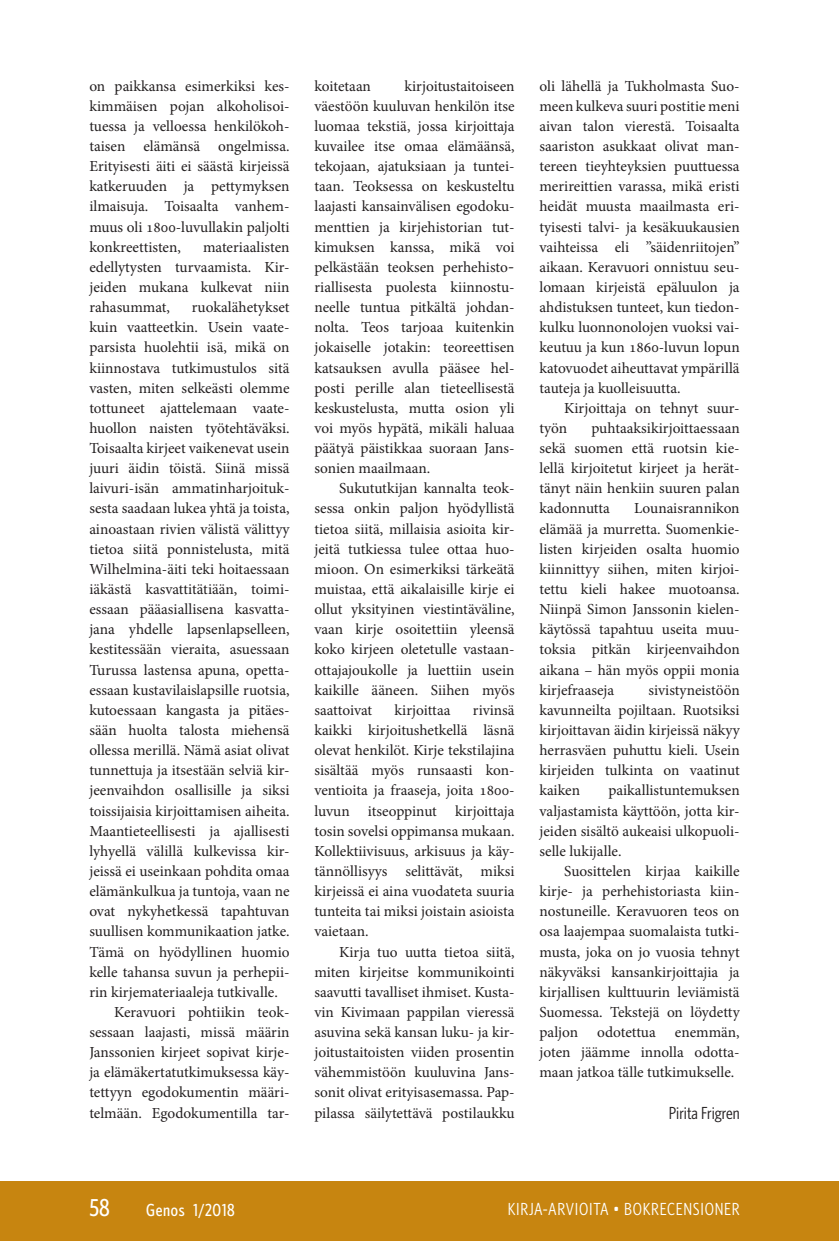
<style>
.page{position:relative;width:839px;height:1241px;background:#fff}
.page>*{position:absolute;margin:0;border:0;box-sizing:border-box;transform-origin:0 0}
.t1{font:500 24.5px "Whitney Condensed";color:#fff}
.t2{font:17.5px "Whitney Condensed";letter-spacing:.04em;color:#fff}
.Osastokirjoittaja{font:17.5px "Whitney Condensed";color:#231f20}
.t3{font:500 17.5px "Whitney Condensed";letter-spacing:.04em;color:#fff}
.Osastoleipis{font:15.4px/20.1px "Minion Pro";color:#231f20;text-align:justify}
.s1{font-style:inherit}
</style>
<div class="page">
<hr style="left:838px;top:1181px;width:1px;height:59px;background:#c78510">
<div style="left:0;top:1181px;width:838px;height:59px;background:#c78510"></div>
<p class="Osastoleipis" style="left:89px;top:76px;width:202px">on paikkansa esimerkiksi kes&shy;kimmäisen pojan alkoholisoi&shy;tuessa ja velloessa henkilökoh&shy;taisen elämänsä ongelmissa.<br>Erityisesti äiti ei säästä kirjeissä katkeruuden ja pettymyksen ilmaisuja. Toisaalta vanhem&shy;muus oli 1800-luvullakin paljolti konkreettisten,</p>
<p class="Osastoleipis" style="left:89px;top:237px;width:202px;text-indent:114px">materiaalisten edellytysten turvaamista. Kir&shy;jeiden mukana kulkevat niin rahasummat,</p>
<p class="Osastoleipis" style="left:89px;top:297px;width:202px;text-indent:102px">ruokalähetykset kuin vaatteetkin. Usein vaate&shy;parsista huolehtii isä, mikä on kiinnostava tutkimustulos sitä vasten, miten selkeästi olemme tottuneet ajattelemaan vaate&shy;huollon naisten työtehtäväksi.<br>Toisaalta kirjeet vaikenevat usein juuri äidin töistä. Siinä missä laivuri-isän ammatinharjoituk&shy;sesta saadaan lukea yhtä ja toista, ainoastaan rivien välistä välittyy tietoa siitä ponnistelusta, mitä Wilhelmina-äiti teki hoitaessaan iäkästä kasvattitätiään, toimi&shy;essaan pääasiallisena kasvatta&shy;jana yhdelle lapsenlapselleen, kestitessään vieraita, asuessaan Turussa lastensa apuna, opetta&shy;essaan kustavilaislapsille ruotsia, kutoessaan kangasta ja pitäes&shy;sään huolta talosta miehensä ollessa merillä. Nämä asiat olivat tunnettuja ja itsestään selviä kir&shy;jeenvaihdon osallisille ja siksi toissijaisia kirjoittamisen aiheita.<br>Maantieteellisesti ja ajallisesti lyhyellä välillä kulkevissa kir&shy;jeissä ei useinkaan pohdita omaa elämänkulkua ja tuntoja, vaan ne ovat nykyhetkessä tapahtuvan suullisen kommunikaation jatke.<br>Tämä on hyödyllinen huomio kelle tahansa suvun ja perhepii&shy;rin kirjemateriaaleja tutkivalle.</p>
<p class="Osastoleipis" style="left:89px;top:1001px;width:202px;text-indent:25px">Keravuori pohtiikin teok&shy;sessaan laajasti, missä määrin Janssonien kirjeet sopivat kirje&shy;ja elämäkertatutkimuksessa käy&shy;tettyyn egodokumentin määri&shy;telmään. Egodokumentilla tar-</p>
<p class="Osastoleipis" style="left:314px;top:76px;width:202px;text-align:left;text-indent:90px">kirjoitustaitoiseen väestöön kuuluvan henkilön itse luomaa tekstiä, jossa kirjoittaja kuvailee itse omaa elämäänsä, tekojaan, ajatuksiaan ja tuntei&shy;taan. Teoksessa on keskusteltu laajasti kansainvälisen egodoku&shy;menttien ja kirjehistorian tut&shy;kimuksen kanssa, mikä voi pelkästään teoksen perhehisto&shy;riallisesta puolesta kiinnostu&shy;neelle tuntua pitkältä johdan&shy;nolta. Teos tarjoaa kuitenkin jokaiselle jotakin: teoreettisen katsauksen avulla pääsee hel&shy;posti perille alan tieteellisestä keskustelusta, mutta osion yli voi myös hypätä, mikäli haluaa päätyä päistikkaa suoraan Jans&shy;sonien maailmaan.</p>
<p class="Osastoleipis" style="left:314px;top:478px;width:202px;text-indent:25px">Sukututkijan kannalta teok&shy;sessa onkin paljon hyödyllistä tietoa siitä, millaisia asioita kir&shy;jeitä tutkiessa tulee ottaa huo&shy;mioon. On esimerkiksi tärkeätä muistaa, että aikalaisille kirje ei ollut yksityinen viestintäväline, vaan kirje osoitettiin yleensä koko kirjeen oletetulle vastaan&shy;ottajajoukolle ja luettiin usein kaikille ääneen. Siihen myös saattoivat</p>
<p class="Osastoleipis" style="left:314px;top:76px;width:58px">koitetaan</p>
<p class="Osastoleipis" style="left:394px;top:699px;width:57px">kirjoittaa</p>
<p class="Osastoleipis" style="left:314px;top:699px;width:202px;text-indent:158px">rivinsä kaikki kirjoitushetkellä läsnä olevat henkilöt. Kirje tekstilajina sisältää myös runsaasti kon&shy;ventioita ja fraaseja, joita 1800- luvun itseoppinut kirjoittaja tosin sovelsi oppimansa mukaan.<br>Kollektiivisuus, arkisuus ja käy&shy;tännöllisyys selittävät, miksi kirjeissä ei aina vuodateta suuria tunteita tai miksi joistain asioista vaietaan.</p>
<p class="Osastoleipis" style="left:314px;top:941px;width:202px;text-indent:25px">Kirja tuo uutta tietoa siitä, miten kirjeitse kommunikointi saavutti tavalliset ihmiset. Kusta&shy;vin Kivimaan pappilan vieressä asuvina sekä kansan luku- ja kir&shy;joitustaitoisten viiden prosentin vähemmistöön kuuluvina Jans&shy;sonit olivat erityisasemassa. Pap&shy;pilassa säilytettävä postilaukku</p>
<p class="Osastoleipis" style="left:539px;top:76px;width:202px">oli lähellä ja Tukholmasta Suo&shy;meen kulkeva suuri postitie meni aivan talon vierestä. Toisaalta saariston asukkaat olivat man&shy;tereen tieyhteyksien puuttuessa merireittien varassa, mikä eristi heidät muusta maailmasta eri&shy;tyisesti talvi- ja kesäkuukausien vaihteissa eli ”säidenriitojen” aikaan. Keravuori onnistuu seu&shy;lomaan kirjeistä epäluulon ja ahdistuksen tunteet, kun tiedon&shy;kulku luonnonolojen vuoksi vai&shy;keutuu ja kun 1860-luvun lopun katovuodet aiheuttavat ympärillä tauteja ja kuolleisuutta.</p>
<p class="Osastoleipis" style="left:539px;top:398px;width:202px;text-indent:25px">Kirjoittaja on tehnyt suur&shy;työn</p>
<p class="Osastoleipis" style="left:539px;top:418px;width:202px;text-indent:52px">puhtaaksikirjoittaessaan sekä suomen että ruotsin kie&shy;lellä kirjoitetut kirjeet ja herät&shy;tänyt näin henkiin suuren palan kadonnutta</p>
<p class="Osastoleipis" style="left:539px;top:498px;width:202px;text-indent:95px">Lounaisrannikon elämää ja murretta. Suomenkie&shy;listen kirjeiden osalta huomio kiinnittyy siihen, miten kirjoi&shy;tettu kieli hakee muotoansa.<br>Niinpä Simon Janssonin kielen&shy;käytössä tapahtuu useita muu&shy;toksia pitkän kirjeenvaihdon aikana – hän myös oppii monia kirjefraaseja</p>
<p class="Osastoleipis" style="left:539px;top:679px;width:202px;text-indent:109px">sivistyneistöön kavunneilta pojiltaan. Ruotsiksi kirjoittavan äidin kirjeissä näkyy herrasväen puhuttu kieli. Usein kirjeiden tulkinta on vaatinut kaiken</p>
<p class="Osastoleipis" style="left:539px;top:780px;width:202px;text-indent:69px">paikallistuntemuksen valjastamista käyttöön, jotta kir&shy;jeiden sisältö aukeaisi ulkopuoli&shy;selle lukijalle.</p>
<p class="Osastoleipis" style="left:539px;top:860px;width:202px;text-indent:25px">Suosittelen kirjaa kaikille kirje- ja perhehistoriasta kiin&shy;nostuneille. Keravuoren teos on osa laajempaa suomalaista tutki&shy;musta, joka on jo vuosia tehnyt näkyväksi kansankirjoittajia ja kirjallisen kulttuurin leviämistä Suomessa. Tekstejä on löydetty paljon odotettua enemmän, joten jäämme innolla odotta&shy;maan jatkoa tälle tutkimukselle.</p>
<p class="Osastokirjoittaja" style="left:668px;top:1101px;width:72px">Pirita Frigren</p>
<p class="t1" style="left:89px;top:1191px;width:22px">58</p>
<p class="t3" style="left:146px;top:1198px;width:90px">Genos <span class="s1">1</span>/<span class="s1">201</span>8</p>
<p class="t2" style="left:507px;top:1198px;width:233px">KIRJA-ARVIOITA • BOKRECENSIONER</p>
</div>
